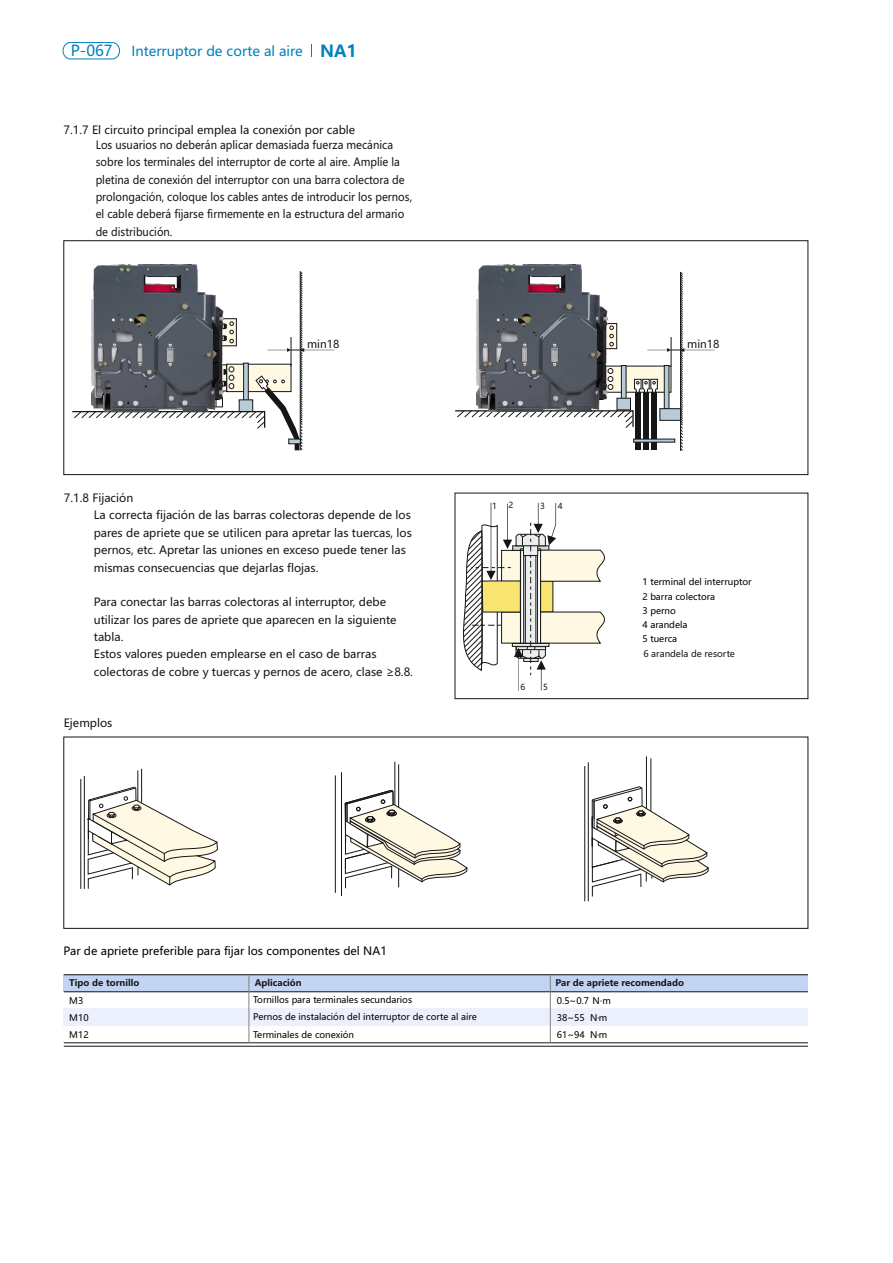
<style>
.page{position:relative;width:893px;height:1263px;background:#fff}
.page>*{position:absolute;margin:0;border:0;box-sizing:border-box;transform-origin:0 0}
.t1{font:15px "Microsoft Ya Hei";color:#0080be}
.t2{font:13.5px "Microsoft Ya Hei";color:#0080be}
.t3{font:11.25px/17.4px "Microsoft Ya Hei";color:#151616}
.t4{font:11.25px/17.4px "Microsoft Ya Hei";color:#151616;scale:.92 1}
.t5{font:11.25px "Microsoft Ya Hei";color:#000}
.t6{font:10.8px "Microsoft Ya Hei";color:#151616}
.t7{font:9px/14.2px "Microsoft Ya Hei";color:#000}
.t8{font:700 9px "Microsoft Ya Hei";color:#151616}
.t9{font:9px "Microsoft Ya Hei";color:#151616}
.t10{font:8.25px "Microsoft Ya Hei";color:#151616}
.s1{font-weight:700;font-size:16.5px}
</style>
<div class="page">
<div style="left:455px;top:493px;width:353px;height:206px;border:1px solid #151616"></div>
<hr style="left:80px;top:779px;width:1px;height:110px;background:#151616">
<hr style="left:84px;top:776px;width:1px;height:113px;background:#151616">
<hr style="left:137px;top:770px;width:1px;height:34px;background:#151616">
<hr style="left:141px;top:769px;width:1px;height:34px;background:#151616">
<svg style="left:87px;top:786px;width:131px;height:223px"></svg>
<hr style="left:341px;top:772px;width:1px;height:124px;background:#151616">
<hr style="left:335px;top:775px;width:1px;height:118px;background:#151616">
<svg style="left:344px;top:761px;width:123px;height:128px"></svg>
<hr style="left:584px;top:766px;width:1px;height:135px;background:#151616">
<hr style="left:588px;top:762px;width:1px;height:139px;background:#151616">
<hr style="left:646px;top:756px;width:1px;height:56px;background:#151616">
<hr style="left:651px;top:758px;width:1px;height:55px;background:#151616">
<svg style="left:591px;top:767px;width:118px;height:130px"></svg>
<div style="left:63px;top:736px;width:745px;height:193px;border:1px solid #151616"></div>
<svg style="left:454px;top:503px;width:151px;height:188px"></svg>
<div style="left:64px;top:975px;width:744px;height:17px;background:#c2d4f1"></div>
<div style="left:64px;top:1009px;width:744px;height:17px;background:#ecf0fc"></div>
<hr style="left:64px;top:1042px;width:744px;height:1px;background:#151616">
<hr style="left:64px;top:1046px;width:744px;height:1px;background:#151616">
<hr style="left:64px;top:974px;width:744px;height:1px;background:#151616">
<hr style="left:64px;top:991px;width:744px;height:1px;background:#151616">
<hr style="left:550px;top:975px;width:1px;height:68px;background:#818281">
<div style="left:63px;top:240px;width:745px;height:235px;border:1px solid #151616"></div>
<svg style="left:72px;top:271px;width:262px;height:179px"></svg>
<img style="left:92px;top:264px;width:131px;height:147px">
<svg style="left:455px;top:272px;width:260px;height:179px"></svg>
<img style="left:476px;top:264px;width:132px;height:147px">
<div style="left:63px;top:42px;width:57px;height:17px;border:1px solid #0080be;border-radius:8px"></div>
<svg style="left:311px;top:44px;width:1px;height:13px"></svg>
<hr style="left:249px;top:975px;width:1px;height:68px;background:#818281">
<h1 class="t1" style="left:71px;top:44px;width:44px">P-067</h1>
<p class="t2" style="left:132px;top:45px;width:227px">Interruptor de corte al aire <span class="s1">NA1</span></p>
<p class="t3" style="left:96px;top:123px;width:299px;line-height:15.3px;text-indent:-32px">7.1.7 El circuito principal emplea la conexión por cable<br>Los usuarios no deberán aplicar demasiada fuerza mecánica</p>
<p class="t4" style="left:96px;top:154px;width:345px">sobre los terminales del interruptor de corte al aire. Amplíe la pletina de conexión del interruptor con una barra colectora de prolongación, coloque los cables antes de introducir los pernos, el cable deberá fijarse firmemente en la estructura del armario de distribución.</p>
<p class="t6" style="left:307px;top:339px;width:34px">min18</p>
<p class="t6" style="left:687px;top:339px;width:34px">min18</p>
<p class="t3" style="left:94px;top:490px;width:320px;text-indent:-30px">7.1.8 Fijación<br>La correcta fijación de las barras colectoras depende de los pares de apriete que se utilicen para apretar las tuercas, los pernos, etc. Apretar las uniones en exceso puede tener las mismas consecuencias que dejarlas flojas.</p>
<p class="t3" style="left:94px;top:594px;width:321px">Para conectar las barras colectoras al interruptor, debe utilizar los pares de apriete que aparecen en la siguiente tabla.<br>Estos valores pueden emplearse en el caso de barras colectoras de cobre y tuercas y pernos de acero, clase ≥8.8.</p>
<p class="t3" style="left:64px;top:715px;width:50px">Ejemplos</p>
<p class="t10" style="left:492px;top:502px;width:6px">1</p>
<p class="t10" style="left:508px;top:502px;width:6px">2</p>
<p class="t10" style="left:540px;top:502px;width:6px">3</p>
<p class="t10" style="left:558px;top:502px;width:6px">4</p>
<p class="t10" style="left:520px;top:683px;width:6px">6</p>
<p class="t10" style="left:543px;top:683px;width:6px">5</p>
<p class="t7" style="left:642px;top:576px;width:111px">1 terminal del interruptor<br>2 barra colectora<br>3 perno<br>4 arandela<br>5 tuerca</p>
<p class="t9" style="left:643px;top:649px;width:93px">6 arandela de resorte</p>
<p class="t5" style="left:64px;top:946px;width:325px">Par de apriete preferible para fijar los componentes del NA1</p>
<p class="t8" style="left:69px;top:979px;width:71px">Tipo de tornillo</p>
<p class="t7" style="left:69px;top:993px;width:21px;line-height:17.1px">M3<br>M10<br>M12</p>
<p class="t8" style="left:255px;top:979px;width:49px">Aplicación</p>
<p class="t8" style="left:556px;top:979px;width:130px">Par de apriete recomendado</p>
<p class="t7" style="left:253px;top:992px;width:225px;line-height:17px">Tornillos para terminales secundarios<br>Pernos de instalación del interruptor de corte al aire</p>
<p class="t7" style="left:253px;top:1028px;width:103px">Terminales de conexión</p>
<p class="t7" style="left:557px;top:993px;width:55px;line-height:17px">0.5~0.7 N·m<br>38~55 N·m<br>61~94 N·m</p>
</div>
